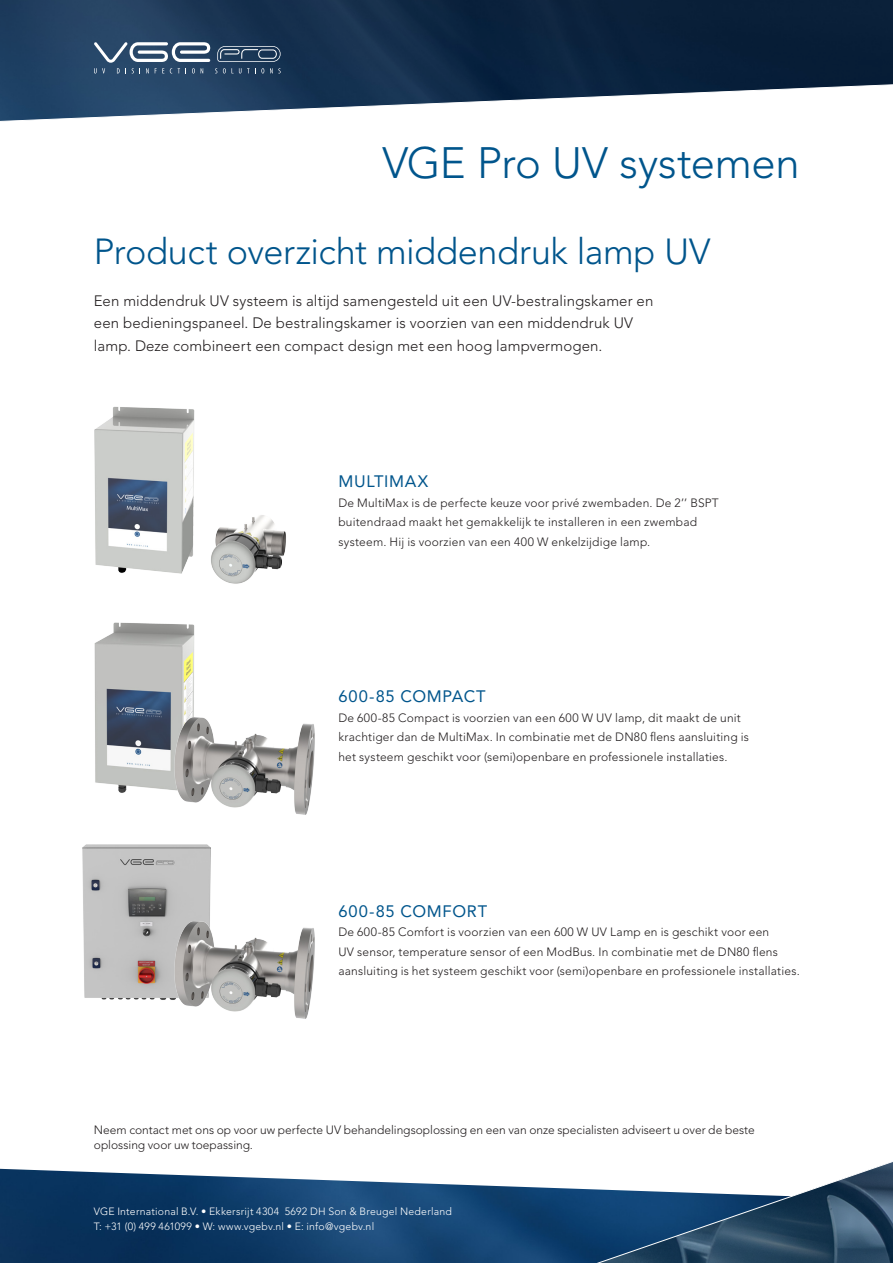
<style>
.page{position:relative;width:893px;height:1263px;background:#fff}
.page>*{position:absolute;margin:0;border:0;box-sizing:border-box;transform-origin:0 0}
.Kop_1{font:300 43.65px "Avenir LT Std";letter-spacing:-.005em;color:#00558c}
.Kop_1-2{font:300 36px "Avenir LT Std";letter-spacing:-.01em;color:#00558c}
.Kop_2{font:16.5px "Avenir LT Std";letter-spacing:.04em;color:#00558c}
.inleiding{font:300 15px/22.5px "Avenir LT Std";letter-spacing:.01em;color:#231f20}
.Body{font:300 12px/19.5px "Avenir LT Std";letter-spacing:.015em;color:#231f20}
.Body-2{font:300 10.5px "Avenir LT Std";letter-spacing:.02em;color:#fff}
</style>
<div class="page">
<svg style="left:0;top:0;width:893px;height:47px;background:#122b47"></svg>
<svg style="left:0;top:47px;width:893px;height:75px"></svg>
<img style="left:0;top:1168px;width:564px;height:95px">
<svg style="left:564px;top:1162px;width:329px;height:101px"></svg>
<img style="left:82px;top:844px;width:129px;height:156px">
<img style="left:94px;top:406px;width:101px;height:168px">
<svg style="left:94px;top:42px;width:187px;height:31px;background:#506781"></svg>
<img style="left:211px;top:515px;width:75px;height:69px">
<img style="left:94px;top:622px;width:101px;height:171px">
<img style="left:167px;top:714px;width:148px;height:101px">
<img style="left:167px;top:918px;width:148px;height:101px">
<p class="Kop_1" style="left:382px;top:137px;width:419px">VGE Pro UV systemen</p>
<p class="Kop_1-2" style="left:94px;top:230px;width:618px">Product overzicht middendruk lamp UV</p>
<p class="inleiding" style="left:94px;top:290px;width:561px">Een middendruk UV systeem is altijd samengesteld uit een UV-bestralingskamer en een bedieningspaneel. De bestralingskamer is voorzien van een middendruk UV lamp. Deze combineert een compact design met een hoog lampvermogen.</p>
<p class="Kop_2" style="left:338px;top:472px;width:91px">MULTIMAX</p>
<p class="Body" style="left:338px;top:493px;width:382px">De MultiMax is de perfecte keuze voor privé zwembaden. De 2’’ BSPT buitendraad maakt het gemakkelijk te installeren in een zwembad systeem. Hij is voorzien van een 400 W enkelzijdige lamp.</p>
<p class="Kop_2" style="left:338px;top:687px;width:149px">600-85 COMPACT</p>
<p class="Body" style="left:338px;top:708px;width:412px">De 600-85 Compact is voorzien van een 600 W UV lamp, dit maakt de unit krachtiger dan de MultiMax. In combinatie met de DN80 flens aansluiting is het systeem geschikt voor (semi)openbare en professionele installaties.</p>
<p class="Kop_2" style="left:338px;top:901px;width:150px">600-85 COMFORT</p>
<p class="Body" style="left:338px;top:922px;width:463px">De 600-85 Comfort is voorzien van een 600 W UV Lamp en is geschikt voor een<br>UV sensor, temperature sensor of een ModBus. In combinatie met de DN80 flens aansluiting is het systeem geschikt voor (semi)openbare en professionele installaties.</p>
<p class="Body" style="left:94px;top:1122px;width:662px;line-height:15px">Neem contact met ons op voor uw perfecte UV behandelingsoplossing en een van onze specialisten adviseert u over de beste oplossing voor uw toepassing.</p>
<p class="Body-2" style="left:94px;top:1205px;width:360px">VGE International B.V. • Ekkersrijt 4304 5692 DH Son &amp; Breugel Nederland</p>
<p class="Body-2" style="left:94px;top:1220px;width:282px">T: +31 (0) 499 461099 • W: www.vgebv.nl • E: info@vgebv.nl</p>
</div>
